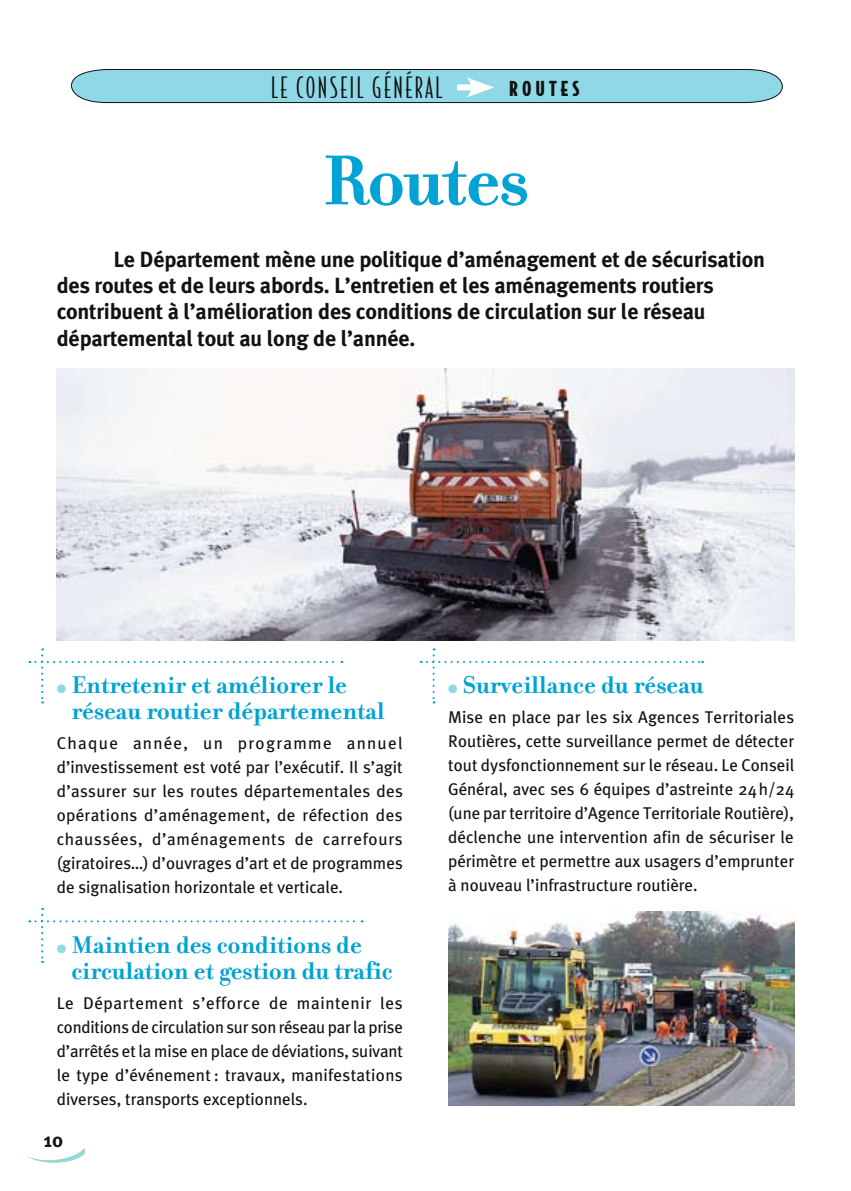
<style>
.page{position:relative;width:851px;height:1191px;background:#fff}
.page>*{position:absolute;margin:0;border:0;box-sizing:border-box;transform-origin:0 0}
.t1{font:700 76px "Filosofia";letter-spacing:-.015em;color:#00a3d4}
.t2{font:300 28px "Bodega Sans";letter-spacing:.09em;color:#111212}
.t3{font:700 26px/26px "Filosofia";color:#00a3d4}
.t4{font:700 22px/26.4px "Meta Plus";letter-spacing:-.01em;color:#111212}
.t5{font:700 20px "Meta Plus";color:#111212}
.t6{font:900 19.6px "Bodega Sans";letter-spacing:.205em;color:#111212}
.t7{font:17px/24px "Meta Plus";color:#111212;text-align:justify}
.s1{color:#8fd9e6}
</style>
<div class="page">
<svg style="left:71px;top:69px;width:711px;height:34px;background:#8bceda"></svg>
<svg style="left:27px;top:1148px;width:58px;height:14px"></svg>
<img style="left:57px;top:369px;width:737px;height:272px">
<img style="left:448px;top:911px;width:346px;height:195px">
<svg style="left:29px;top:648px;width:313px;height:55px"></svg>
<svg style="left:421px;top:648px;width:282px;height:55px"></svg>
<svg style="left:29px;top:908px;width:333px;height:55px"></svg>
<h2 class="t2" style="left:271px;top:71px;width:171px">LE CONSEIL GÉNÉRAL</h2>
<p class="t6" style="left:509px;top:75px;width:72px">ROUTES</p>
<h1 class="t1" style="left:322px;top:135px;width:208px">Routes</h1>
<p class="t4" style="left:57px;top:246px;width:709px;text-indent:57px">Le Département mène une politique d’aménagement et de sécurisation des routes et de leurs abords. L’entretien et les aménagements routiers contribuent à l’amélioration des conditions de circulation sur le réseau départemental tout au long de l’année.</p>
<h3 class="t3" style="left:71px;top:672px;width:315px;text-indent:-15px"><span class="s1">●</span> Entretenir et améliorer le réseau routier départemental</h3>
<p class="t7" style="left:57px;top:731px;width:347px">Chaque année, un programme annuel d’investissement est voté par l’exécutif. Il s’agit d’assurer sur les routes départementales des opérations d’aménagement, de réfection des chaussées, d’aménagements de carrefours (giratoires…) d’ouvrages d’art et de programmes de signalisation horizontale et verticale.</p>
<h3 class="t3" style="left:71px;top:932px;width:323px;text-indent:-15px"><span class="s1">●</span> Maintien des conditions de circulation et gestion du trafic</h3>
<p class="t7" style="left:57px;top:990px;width:348px">Le Département s’efforce de maintenir les conditions de circulation sur son réseau par la prise d’arrêtés et la mise en place de déviations, suivant le type d’événement: travaux, manifestations diverses, transports exceptionnels.</p>
<p class="t5" style="left:44px;top:1129px;width:21px">10</p>
<h3 class="t3" style="left:448px;top:672px;width:257px"><span class="s1">●</span> Surveillance du réseau</h3>
<p class="t7" style="left:448px;top:705px;width:347px">Mise en place par les six Agences Territoriales Routières, cette surveillance permet de détecter tout dysfonctionnement sur le réseau. Le Conseil Général, avec ses 6 équipes d’astreinte 24h/24 (une par territoire d’Agence Territoriale Routière), déclenche une intervention afin de sécuriser le périmètre et permettre aux usagers d’emprunter à nouveau l’infrastructure routière.</p>
</div>
